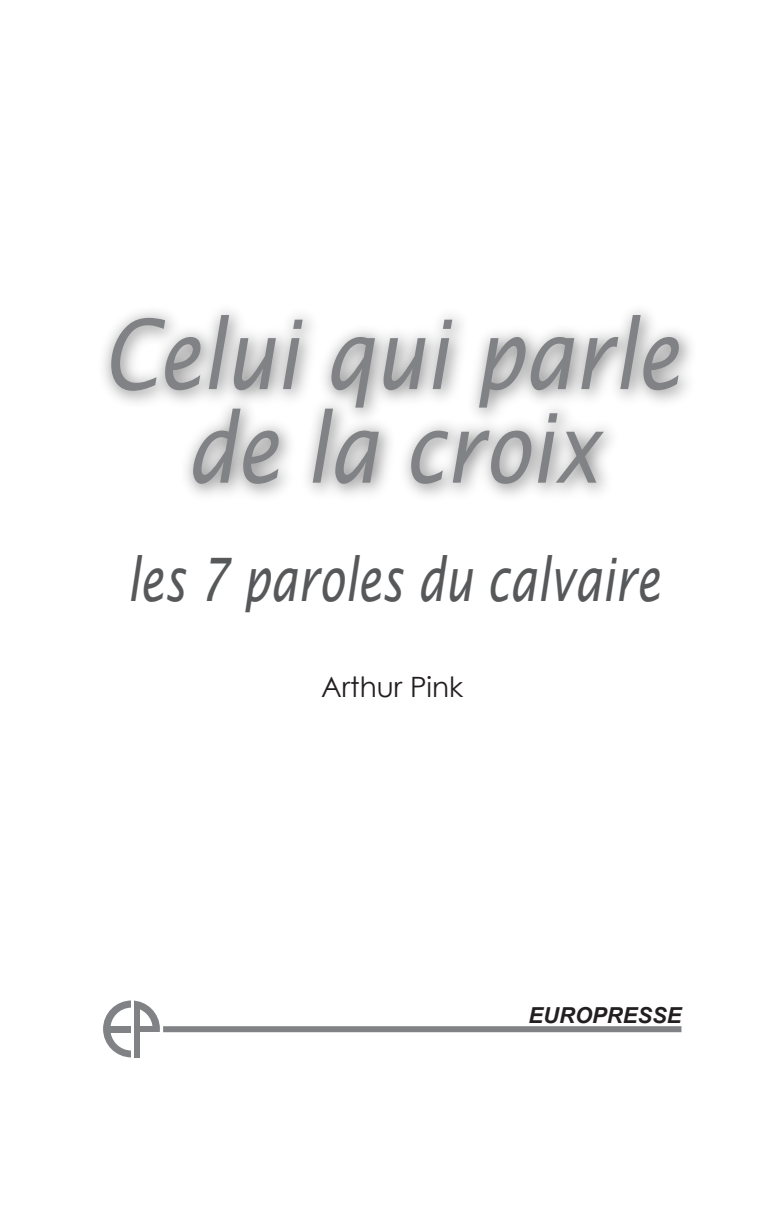
<style>
.page{position:relative;width:782px;height:1224px;background:#fff}
.page>*{position:absolute;margin:0;border:0;box-sizing:border-box;transform-origin:0 0}
.t1{font:italic 96px "Lucida Sans";color:#808285;scale:.85 1}
.t2{font:italic 60px "Lucida Sans";color:#57585a;scale:.75 1}
.t3{font:28px "Century Gothic";color:#231f20}
.t4{font:italic 700 22px "Arial";color:#231f20}
</style>
<div class="page">
<div style="left:177px;top:394px;width:444px;height:110px;background:#231f20;opacity:.65"></div>
<div style="left:103px;top:1000px;width:57px;height:57px;background:#808285;border-radius:50%"></div>
<div style="left:110px;top:1007px;width:43px;height:43px;background:#fff;border-radius:50%"></div>
<div style="left:107px;top:1026px;width:49px;height:6px;background:#808285"></div>
<div style="left:133px;top:1004px;width:7px;height:53px;background:#808285"></div>
<hr style="left:131px;top:999px;width:2px;height:59px;background:#fff">
<div style="left:140px;top:1032px;width:20px;height:25px;background:#fff"></div>
<div style="left:163px;top:1026px;width:518px;height:6px;background:#808285"></div>
<div style="left:96px;top:300px;width:603px;height:128px;background:#231f20;opacity:.65"></div>
<p class="t1" style="left:102px;top:300px;width:680px">Celui qui parle</p>
<p class="t1" style="left:186px;top:393px;width:486px">de la croix</p>
<p class="t2" style="left:127px;top:545px;width:712px">les 7 paroles du calvaire</p>
<p class="t3" style="left:321px;top:667px;width:144px">Arthur Pink</p>
<p class="t4" style="left:529px;top:1001px;width:154px">EUROPRESSE</p>
</div>
